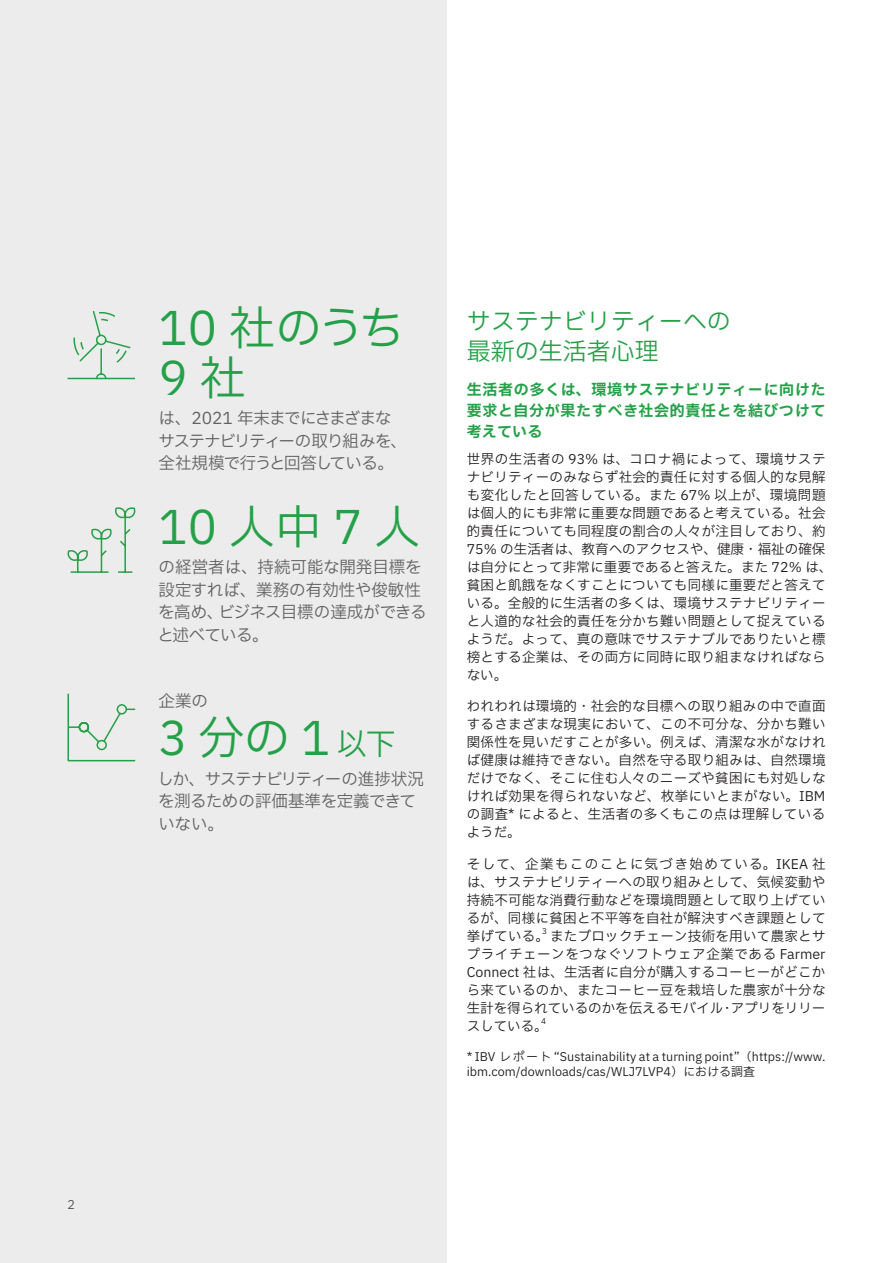
<style>
.page{position:relative;width:893px;height:1263px;background:#fff}
.page>*{position:absolute;margin:0;border:0;box-sizing:border-box;transform-origin:0 0}
.t1{font:46.5px/49.5px "IBM Plex Sans JP";letter-spacing:.005em;color:#24a148}
.t2{font:24px/30px "IBM Plex Sans JP";color:#24a148}
.t3{font:16.5px/22.5px "IBM Plex Sans JP";color:#616161}
.t4{font:16.5px/22.5px "IBM Plex Sans JP";letter-spacing:-.055em;color:#616161}
.t5{font:16.5px/22.5px "IBM Plex Sans JP";letter-spacing:-.025em;color:#616161}
.t6{font:700 15px/21px "IBM Plex Sans JP";letter-spacing:.04em;color:#24a148;text-align:justify}
.t7{font:13.5px/18px "IBM Plex Sans JP";letter-spacing:.025em;color:#231f20;text-align:justify}
.t8{font:12px/15px "IBM Plex Sans JP";color:#231f20}
.t9{font:300 12px "IBM Plex Sans JP";color:#231f20}
.t10{font:7.8px "IBM Plex Sans JP";color:#231f20}
.s1{font-size:30px}
</style>
<div class="page">
<div style="left:0;top:0;width:446px;height:1263px;background:#ececec"></div>
<svg style="left:67px;top:310px;width:68px;height:70px"></svg>
<svg style="left:67px;top:507px;width:69px;height:66px"></svg>
<svg style="left:67px;top:693px;width:69px;height:69px"></svg>
<p class="t9" style="left:68px;top:1196px;width:9px">2</p>
<h1 class="t1" style="left:159px;top:300px;width:248px">10 社のうち<br>9社</h1>
<p class="t4" style="left:158px;top:406px;width:250px">は、2021 年末までにさまざまなサステナビリティーの取り組みを、全社規模で行うと回答している。</p>
<h1 class="t1" style="left:159px;top:499px;width:264px">10人中7人</h1>
<p class="t3" style="left:157px;top:555px;width:271px">の経営者は、持続可能な開発目標を設定すれば、業務の有効性や俊敏性を高め、ビジネス目標の達成ができると述べている。</p>
<p class="t5" style="left:159px;top:688px;width:51px">企業の</p>
<h1 class="t1" style="left:159px;top:710px;width:239px">3分の1<span class="s1">以下</span></h1>
<p class="t5" style="left:157px;top:766px;width:268px">しか、サステナビリティーの進捗状況を測るための評価基準を定義できていない。</p>
<h2 class="t2" style="left:467px;top:304px;width:265px">サステナビリティーへの最新の生活者心理</h2>
<p class="t6" style="left:467px;top:378px;width:360px">生活者の多くは、環境サステナビリティーに向けた要求と自分が果たすべき社会的責任とを結びつけて考えている</p>
<p class="t7" style="left:467px;top:449px;width:367px;text-align:left">世界の生活者の 93% は、コロナ禍によって、環境サステナビリティーのみならず社会的責任に対する個人的な見解も変化したと回答している。また 67% 以上が、環境問題は個人的にも非常に重要な問題であると考えている。社会的責任についても同程度の割合の人々が注目しており、約<br>75% の生活者は、教育へのアクセスや、健康・福祉の確保は自分にとって非常に重要であると答えた。また 72% は、貧困と飢餓をなくすことについても同様に重要だと答えている。全般的に生活者の多くは、環境サステナビリティーと人道的な社会的責任を分かち難い問題として捉えているようだ。よって、真の意味でサステナブルでありたいと標榜とする企業は、その両方に同時に取り組まなければならない。</p>
<p class="t7" style="left:467px;top:696px;width:360px">われわれは環境的・社会的な目標への取り組みの中で直面するさまざまな現実において、この不可分な、分かち難い関係性を見いだすことが多い。例えば、清潔な水がなければ健康は維持できない。自然を守る取り組みは、自然環境だけでなく、そこに住む人々のニーズや貧困にも対処しなければ効果を得られないなど、枚挙にいとまがない。IBMの調査* によると、生活者の多くもこの点は理解しているようだ。</p>
<p class="t7" style="left:467px;top:854px;width:360px">そして、企業もこのことに気づき始めている。IKEA 社は、サステナビリティーへの取り組みとして、気候変動や持続不可能な消費行動などを環境問題として取り上げているが、同様に貧困と不平等を自社が解決すべき課題として挙げている。またブロックチェーン技術を用いて農家とサ</p>
<p class="t10" style="left:542px;top:926px;width:6px">3</p>
<p class="t7" style="left:467px;top:944px;width:360px">プライチェーンをつなぐソフトウェア企業である Farmer Connect 社は、生活者に自分が購入するコーヒーがどこから来ているのか、またコーヒー豆を栽培した農家が十分な生計を得られているのかを伝えるモバイル・アプリをリリースしている。</p>
<p class="t10" style="left:541px;top:1016px;width:6px">4</p>
<p class="t8" style="left:467px;top:1048px;width:360px">* IBV レポート “Sustainability at a turning point”（https://www. ibm.com/downloads/cas/WLJ7LVP4）における調査</p>
</div>
